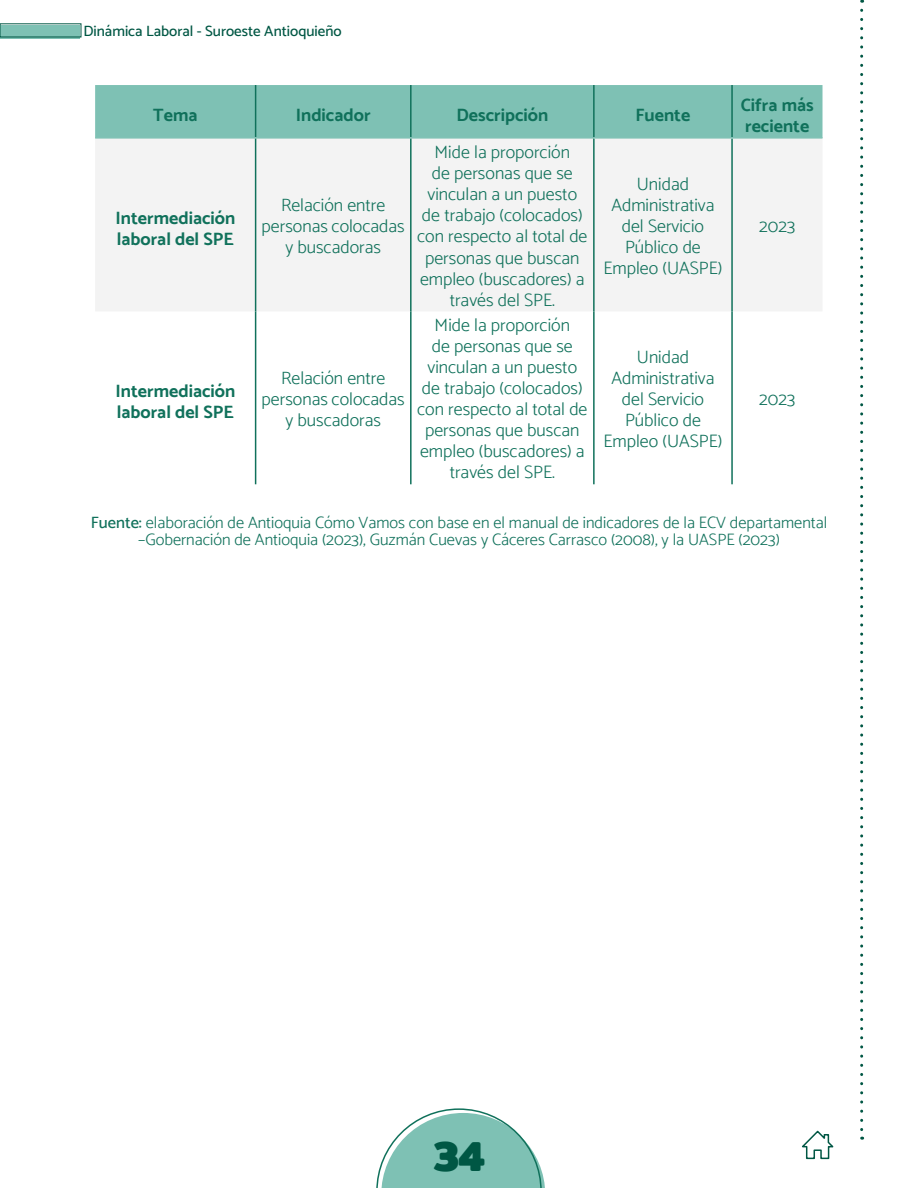
<style>
.page{position:relative;width:918px;height:1188px;background:#fff}
.page>*{position:absolute;margin:0;border:0;box-sizing:border-box;transform-origin:0 0}
.t1{font:700 42px "Mitr";color:#005744}
.t2{font:300 18px/21px "Catamaran";color:#10715b;text-align:center}
.t3{font:700 18px/21px "Catamaran";color:#10715b}
.t4{font:300 16.5px/16.5px "Catamaran";color:#10715b;text-align:center}
.t5{font:100 15px "Catamaran";color:#005744}
.s1{font-weight:100}
</style>
<div class="page">
<svg style="left:860px;top:10px;width:3px;height:1130px"></svg>
<svg style="left:802px;top:1130px;width:32px;height:30px"></svg>
<svg style="left:376px;top:1108px;width:169px;height:80px"></svg>
<svg style="left:0;top:26px;width:80px;height:13px"></svg>
<div style="left:95px;top:85px;width:728px;height:52px;background:#7ec1b4"></div>
<div style="left:95px;top:139px;width:727px;height:172px;background:#f3f3f3"></div>
<hr style="left:255px;top:85px;width:1px;height:52px;background:#10715b">
<hr style="left:410px;top:85px;width:2px;height:52px;background:#10715b">
<hr style="left:95px;top:137px;width:161px;height:2px;background:#7ec1b4">
<hr style="left:256px;top:137px;width:155px;height:2px;background:#7ec1b4">
<hr style="left:411px;top:137px;width:183px;height:2px;background:#7ec1b4">
<hr style="left:255px;top:139px;width:1px;height:172px;background:#10715b">
<hr style="left:410px;top:139px;width:2px;height:172px;background:#10715b">
<hr style="left:593px;top:139px;width:2px;height:172px;background:#10715b">
<hr style="left:731px;top:139px;width:2px;height:172px;background:#10715b">
<hr style="left:255px;top:311px;width:1px;height:173px;background:#10715b">
<hr style="left:410px;top:311px;width:2px;height:173px;background:#10715b">
<hr style="left:593px;top:311px;width:2px;height:173px;background:#10715b">
<hr style="left:731px;top:311px;width:2px;height:173px;background:#10715b">
<hr style="left:593px;top:85px;width:2px;height:52px;background:#10715b">
<hr style="left:731px;top:85px;width:2px;height:52px;background:#10715b">
<hr style="left:594px;top:137px;width:138px;height:2px;background:#7ec1b4">
<hr style="left:732px;top:137px;width:91px;height:2px;background:#7ec1b4">
<p class="t5" style="left:83px;top:20px;width:260px">Dinámica Laboral - Suroeste Antioquieño</p>
<p class="t3" style="left:153px;top:104px;width:46px">Tema</p>
<p class="t3" style="left:296px;top:104px;width:76px">Indicador</p>
<p class="t3" style="left:456px;top:104px;width:93px">Descripción</p>
<p class="t3" style="left:635px;top:104px;width:56px">Fuente</p>
<p class="t3" style="left:741px;top:94px;width:74px">Cifra más reciente</p>
<p class="t3" style="left:115px;top:207px;width:121px">Intermediación laboral del SPE</p>
<p class="t3" style="left:115px;top:380px;width:121px">Intermediación laboral del SPE</p>
<p class="t2" style="left:262px;top:194px;width:145px">Relación entre personas colocadas y buscadoras</p>
<p class="t2" style="left:262px;top:367px;width:145px">Relación entre personas colocadas y buscadoras</p>
<p class="t2" style="left:417px;top:142px;width:172px">Mide la proporción<br>de personas que se vinculan a un puesto de trabajo (colocados) con respecto al total de personas que buscan empleo (buscadores) a través del SPE.</p>
<p class="t2" style="left:417px;top:315px;width:172px">Mide la proporción<br>de personas que se vinculan a un puesto de trabajo (colocados) con respecto al total de personas que buscan empleo (buscadores) a través del SPE.</p>
<p class="t2" style="left:603px;top:173px;width:120px">Unidad<br>Administrativa del Servicio<br>Público de<br>Empleo (UASPE)</p>
<p class="t2" style="left:603px;top:346px;width:120px">Unidad<br>Administrativa del Servicio<br>Público de<br>Empleo (UASPE)</p>
<p class="t2" style="left:759px;top:215px;width:37px">2023</p>
<p class="t2" style="left:759px;top:388px;width:37px">2023</p>
<p class="t4" style="left:91px;top:514px;width:738px"><span class="s1">Fuente:</span> elaboración de Antioquia Cómo Vamos con base en el manual de indicadores de la ECV departamental –Gobernación de Antioquia (2023), Guzmán Cuevas y Cáceres Carrasco (2008), y la UASPE (2023)</p>
<h1 class="t1" style="left:434px;top:1124px;width:52px">34</h1>
</div>
